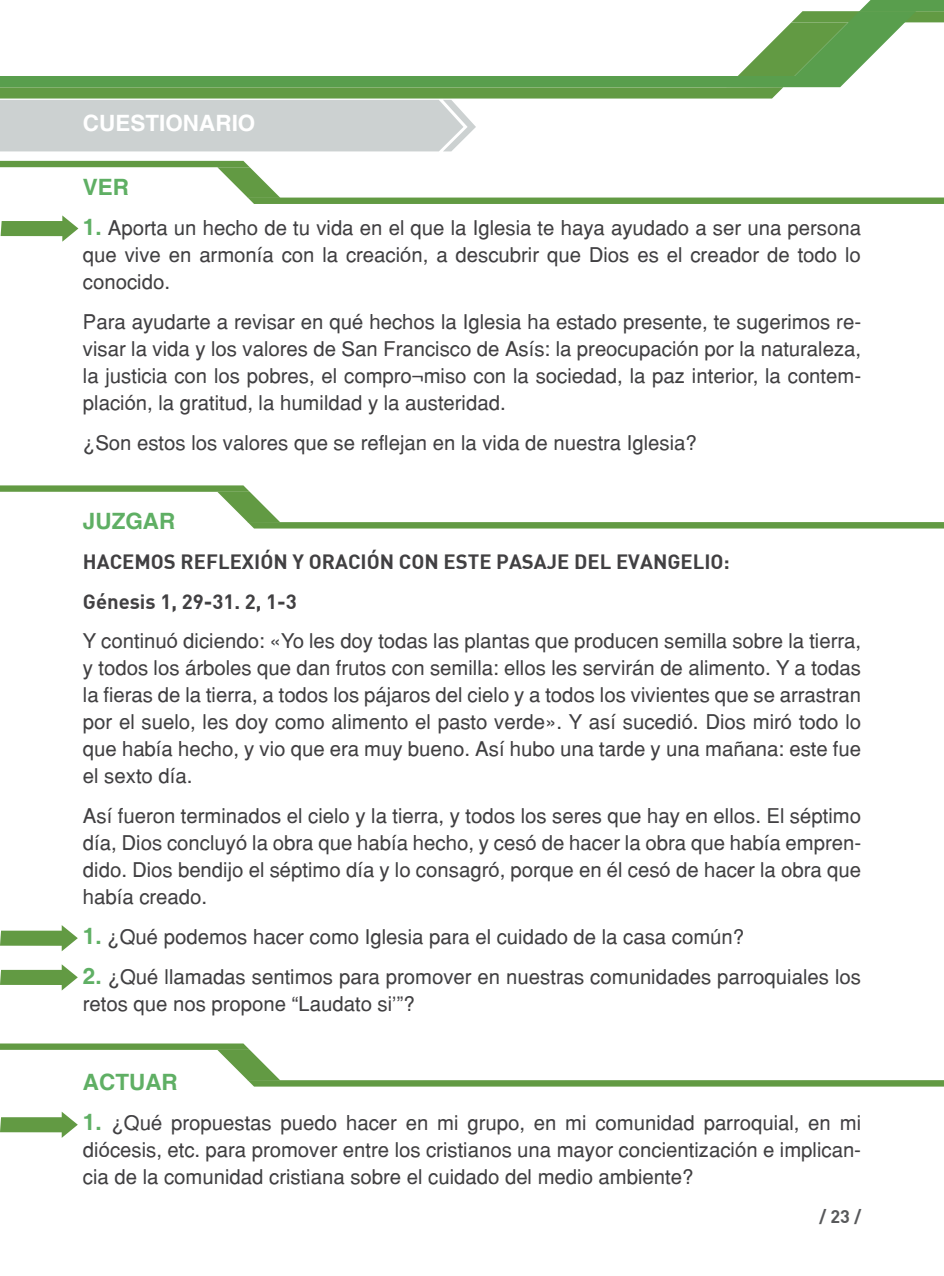
<style>
.page{position:relative;width:944px;height:1276px;background:#fff}
.page>*{position:absolute;margin:0;border:0;box-sizing:border-box;transform-origin:0 0}
.t1{font:700 22.5px "Helvetica";color:#5faf64}
.t2{font:700 22.5px "Helvetica";color:#fff}
.t3{font:20.25px/27px "Helvetica";color:#414042;text-align:justify}
.t4{font:700 20.25px/39.8px "DIN";color:#414042}
.t5{font:700 18px "DIN";color:#58595b}
.s1{font-weight:700;font-size:22.5px;color:#5faf64}
</style>
<div class="page">
<svg style="left:0;top:0;width:944px;height:151px"></svg>
<svg style="left:0;top:161px;width:944px;height:43px"></svg>
<svg style="left:1px;top:215px;width:77px;height:27px"></svg>
<svg style="left:0;top:485px;width:944px;height:43px"></svg>
<svg style="left:0;top:1043px;width:944px;height:43px"></svg>
<svg style="left:0;top:925px;width:78px;height:26px"></svg>
<svg style="left:0;top:964px;width:78px;height:26px"></svg>
<svg style="left:0;top:1111px;width:78px;height:27px"></svg>
<p class="t2" style="left:83px;top:109px;width:174px">CUESTIONARIO</p>
<p class="t1" style="left:83px;top:174px;width:48px">VER</p>
<p class="t3" style="left:83px;top:214px;width:780px"><span class="s1">1.</span> Aporta un hecho de tu vida en el que la Iglesia te haya ayudado a ser una persona que vive en armonía con la creación, a descubrir que Dios es el creador de todo lo conocido.</p>
<p class="t3" style="left:83px;top:308px;width:780px">Para ayudarte a revisar en qué hechos la Iglesia ha estado presente, te sugerimos re&shy;visar la vida y los valores de San Francisco de Asís: la preocupación por la naturaleza, la justicia con los pobres, el compro¬miso con la sociedad, la paz interior, la contem&shy;plación, la gratitud, la humildad y la austeridad.</p>
<p class="t3" style="left:83px;top:428px;width:615px">¿Son estos los valores que se reflejan en la vida de nuestra Iglesia?</p>
<p class="t1" style="left:83px;top:507px;width:94px">JUZGAR</p>
<p class="t4" style="left:83px;top:541px;width:648px">HACEMOS REFLEXIÓN Y ORACIÓN CON ESTE PASAJE DEL EVANGELIO:<br>GÉNESIS 1, 29-31. 2, 1-3</p>
<p class="t3" style="left:83px;top:627px;width:780px">Y continuó diciendo: «Yo les doy todas las plantas que producen semilla sobre la tierra, y todos los árboles que dan frutos con semilla: ellos les servirán de alimento. Y a todas la fieras de la tierra, a todos los pájaros del cielo y a todos los vivientes que se arrastran por el suelo, les doy como alimento el pasto verde». Y así sucedió. Dios miró todo lo que había hecho, y vio que era muy bueno. Así hubo una tarde y una mañana: este fue el sexto día.</p>
<p class="t3" style="left:83px;top:802px;width:780px">Así fueron terminados el cielo y la tierra, y todos los seres que hay en ellos. El séptimo día, Dios concluyó la obra que había hecho, y cesó de hacer la obra que había empren&shy;dido. Dios bendijo el séptimo día y lo consagró, porque en él cesó de hacer la obra que había creado.</p>
<p class="t3" style="left:83px;top:923px;width:663px"><span class="s1">1.</span> ¿Qué podemos hacer como Iglesia para el cuidado de la casa común?</p>
<p class="t3" style="left:83px;top:963px;width:780px"><span class="s1">2.</span> ¿Qué llamadas sentimos para promover en nuestras comunidades parroquiales los retos que nos propone “Laudato si’”?</p>
<p class="t1" style="left:83px;top:1068px;width:96px">ACTUAR</p>
<p class="t3" style="left:83px;top:1109px;width:780px"><span class="s1">1.</span> ¿Qué propuestas puedo hacer en mi grupo, en mi comunidad parroquial, en mi diócesis, etc. para promover entre los cristianos una mayor concientización e implican&shy;cia de la comunidad cristiana sobre el cuidado del medio ambiente?</p>
<p class="t5" style="left:819px;top:1204px;width:44px">/ 23 /</p>
</div>
